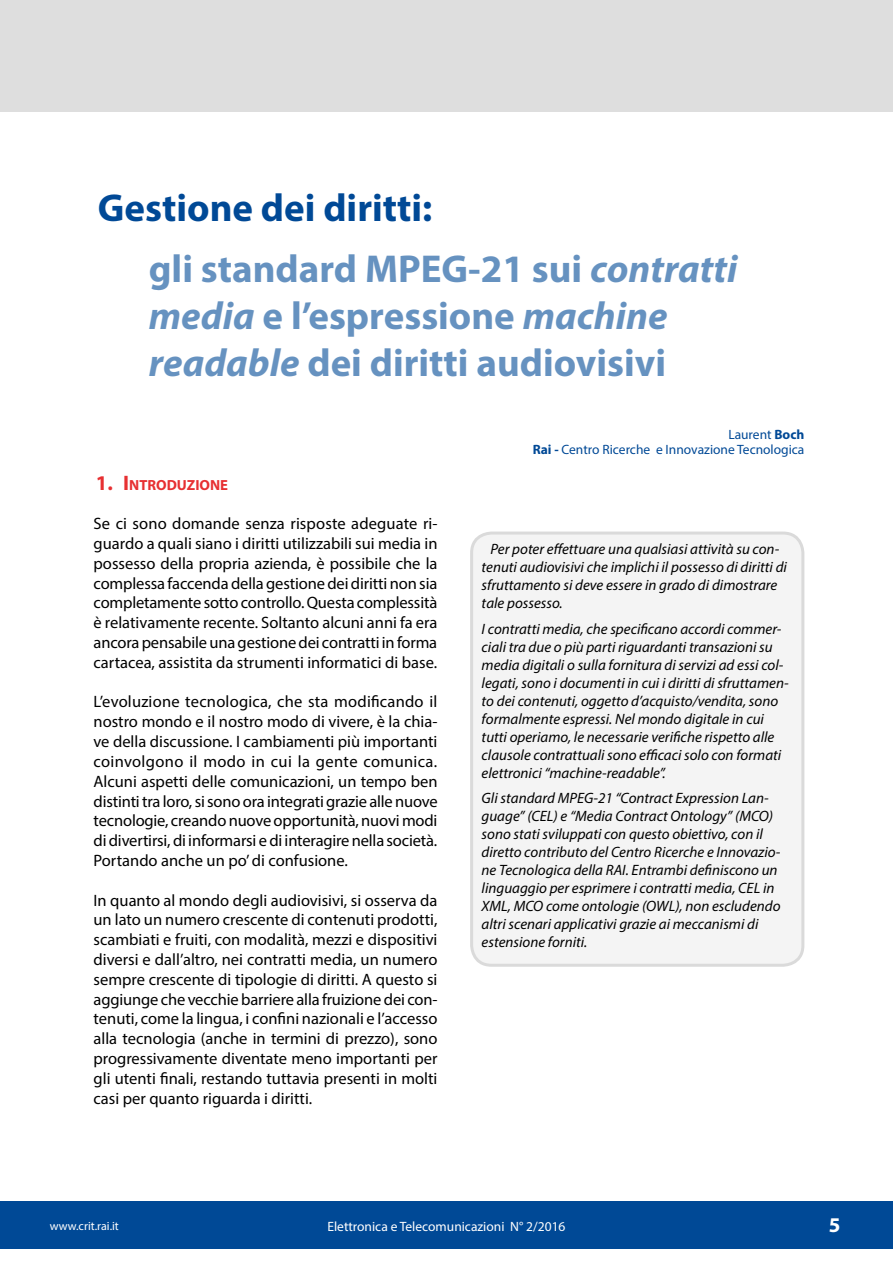
<style>
.page{position:relative;width:893px;height:1263px;background:#fff}
.page>*{position:absolute;margin:0;border:0;box-sizing:border-box;transform-origin:0 0}
.E_T_Sottotitolo{font:700 39px/46.8px "Myriad Pro";color:#6692c0}
.E_T_Titolo{font:700 39px "Myriad Pro";color:#004996}
.E_T_PieDiPagina{font:700 21px "Myriad Pro";color:#fff}
.E_T_paragrafo{font:16.5px/19.8px "Myriad Pro";color:#000;text-align:justify}
.E_T_Abstract{font:italic 15px/18px "Myriad Pro";color:#000}
.t1{font:700 14.7px "Myriad Pro";color:#e73032}
.E_T_Credit{font:13.5px "Myriad Pro";color:#004996}
.t2{font:13.5px "Myriad Pro";color:#fff}
.t3{font:12px "Myriad Pro";color:#fff}
.s1{font-style:italic}
.s2{font-size:21px}
.s3{font-weight:700}
</style>
<div class="page">
<div style="left:472px;top:533px;width:331px;height:432px;background:#f4f4f4;border-radius:20px"></div>
<div style="left:470px;top:531px;width:334px;height:436px;border:3px solid #dadada;border-radius:20px"></div>
<div style="left:0;top:0;width:893px;height:112px;background:#dedede"></div>
<div style="left:0;top:1202px;width:893px;height:47px;background:#004996"></div>
<p class="E_T_Titolo" style="left:98px;top:182px;width:336px">Gestione dei diritti:</p>
<p class="E_T_Sottotitolo" style="left:149px;top:245px;width:590px">gli standard MPEG-21 sui <span class="s1">contratti media</span> e l’espressione <span class="s1">machine readable</span> dei diritti audiovisivi</p>
<p class="t1" style="left:96px;top:475px;width:134px"><span class="s2">1. I</span>NTRODUZIONE</p>
<p class="E_T_paragrafo" style="left:94px;top:514px;width:345px">Se ci sono domande senza risposte adeguate ri&shy;guardo a quali siano i diritti utilizzabili sui media in possesso della propria azienda, è possibile che la complessa faccenda della gestione dei diritti non sia completamente sotto controllo. Questa complessità è relativamente recente. Soltanto alcuni anni fa era ancora pensabile una gestione dei contratti in forma cartacea, assistita da strumenti informatici di base.</p>
<p class="E_T_paragrafo" style="left:94px;top:692px;width:346px">L’evoluzione tecnologica, che sta modificando il nostro mondo e il nostro modo di vivere, è la chia&shy;ve della discussione. I cambiamenti più importanti coinvolgono il modo in cui la gente comunica.<br>Alcuni aspetti delle comunicazioni, un tempo ben distinti tra loro, si sono ora integrati grazie alle nuove tecnologie, creando nuove opportunità, nuovi modi di divertirsi, di informarsi e di interagire nella società.<br>Portando anche un po’ di confusione.</p>
<p class="E_T_paragrafo" style="left:94px;top:890px;width:345px">In quanto al mondo degli audiovisivi, si osserva da un lato un numero crescente di contenuti prodotti, scambiati e fruiti, con modalità, mezzi e dispositivi diversi e dall’altro, nei contratti media, un numero sempre crescente di tipologie di diritti. A questo si aggiunge che vecchie barriere alla fruizione dei con&shy;tenuti, come la lingua, i confini nazionali e l’accesso alla tecnologia (anche in termini di prezzo), sono progressivamente diventate meno importanti per gli utenti finali, restando tuttavia presenti in molti casi per quanto riguarda i diritti.</p>
<p class="E_T_Credit" style="left:728px;top:426px;width:78px">Laurent <span class="s3">Boch</span></p>
<p class="E_T_Credit" style="left:533px;top:441px;width:273px"><span class="s3">Rai -</span> Centro Ricerche e Innovazione Tecnologica</p>
<p class="E_T_Abstract" style="left:482px;top:540px;width:307px;text-indent:9px">Per poter effettuare una qualsiasi attività su con&shy;tenuti audiovisivi che implichi il possesso di diritti di sfruttamento si deve essere in grado di dimostrare tale possesso.</p>
<p class="E_T_Abstract" style="left:482px;top:619px;width:308px">I contratti media, che specificano accordi commer&shy;ciali tra due o più parti riguardanti transazioni su media digitali o sulla fornitura di servizi ad essi col&shy;legati, sono i documenti in cui i diritti di sfruttamen&shy;to dei contenuti, oggetto d’acquisto/vendita, sono formalmente espressi. Nel mondo digitale in cui tutti operiamo, le necessarie verifiche rispetto alle clausole contrattuali sono efficaci solo con formati elettronici “machine-readable”.</p>
<p class="E_T_Abstract" style="left:482px;top:789px;width:300px">Gli standard MPEG-21 “Contract Expression Lan&shy;guage” (CEL) e “Media Contract Ontology” (MCO) sono stati sviluppati con questo obiettivo, con il diretto contributo del Centro Ricerche e Innovazio&shy;ne Tecnologica della RAI. Entrambi definiscono un linguaggio per esprimere i contratti media, CEL in XML, MCO come ontologie (OWL), non escludendo altri scenari applicativi grazie ai meccanismi di estensione forniti.</p>
<p class="t3" style="left:50px;top:1219px;width:71px">www.crit.rai.it</p>
<p class="t2" style="left:327px;top:1218px;width:240px">Elettronica e Telecomunicazioni N° 2/2016</p>
<p class="E_T_PieDiPagina" style="left:829px;top:1211px;width:13px">5</p>
</div>
